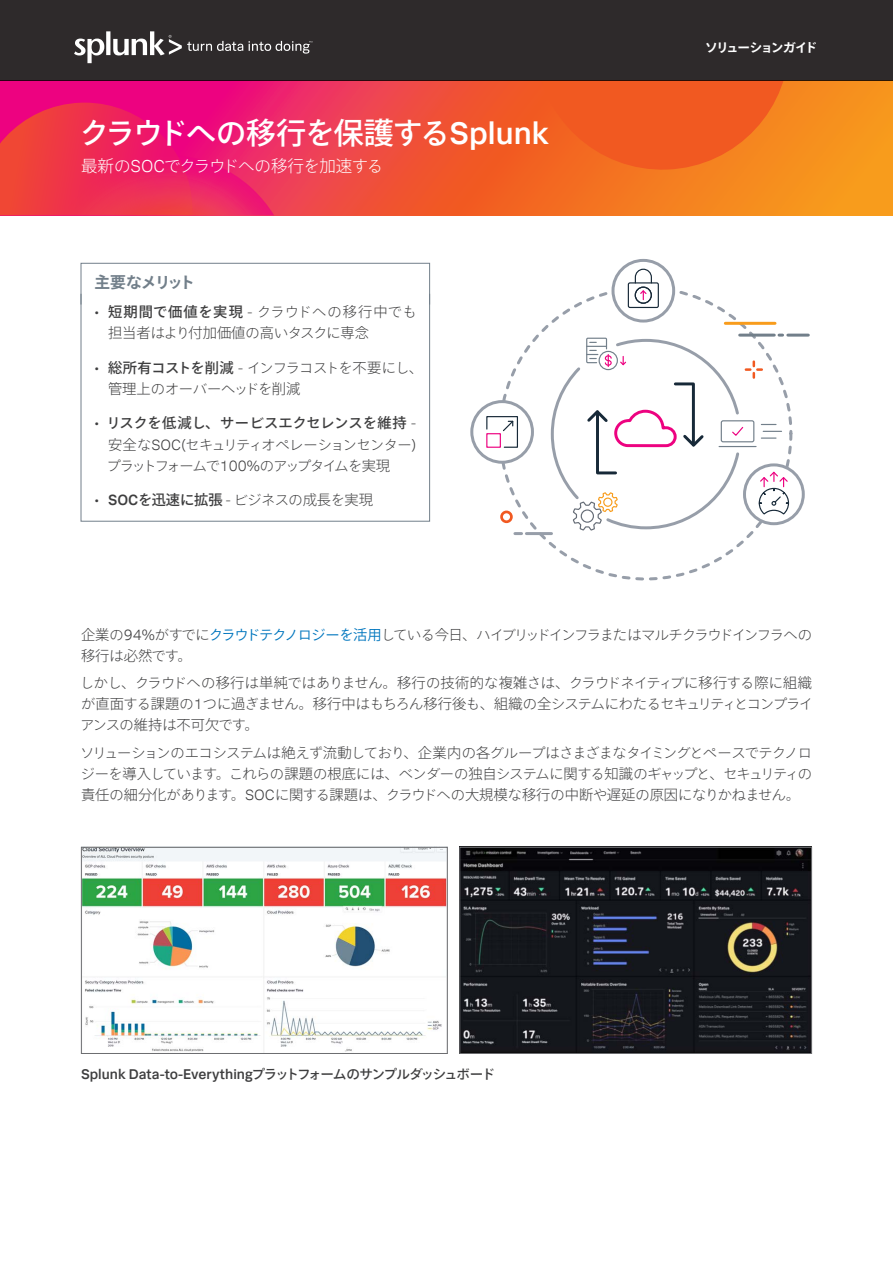
<style>
.page{position:relative;width:893px;height:1263px;background:#fff}
.page>*{position:absolute;margin:0;border:0;box-sizing:border-box;transform-origin:0 0}
.Headline_1_-_white{font:500 30px "Ryo Gothic Plus N";letter-spacing:-.04em;color:#fff}
.Document_subhead{font:300 16.5px "Ryo Gothic Plus N";letter-spacing:-.04em;color:#fff}
.Highlighted_box_head{font:700 15.75px "Ryo Gothic Plus N";letter-spacing:-.09em;color:#727f8a}
.Body{font:300 14.25px/21px "Ryo Gothic Plus N";letter-spacing:-.04em;color:#3e3e3f;text-align:justify}
.Body-2{font:300 14.25px/21px "Ryo Gothic Plus N";letter-spacing:-.06em;color:#3e3e3f}
.Body-3{font:300 14.25px/21px "Ryo Gothic Plus N";color:#3e3e3f}
.figure_captions{font:500 14.1px "Splunk Data Sans";color:#3e3e3f}
.t1{font:700 12.6px "Ryo Gothic Plus N";letter-spacing:-.13em;color:#fff}
.s1{font-family:"Splunk Data Sans";font-size:31.5px}
.s2{font-family:"Splunk Data Sans";font-size:17.4px}
.s3{font-family:"Splunk Data Sans";font-size:15px}
.s4{font-weight:500}
.s5{font-family:"Splunk Data Sans";font-weight:500;font-size:15px}
.s6{font-weight:400;color:#0076be}
.s7{font-family:"Ryo Gothic Plus N";font-size:13.5px}
</style>
<div class="page">
<svg style="left:0;top:81px;width:893px;height:134px;background:#f15d37"></svg>
<svg style="left:533px;top:81px;width:259px;height:91px;background:#f16220"></svg>
<svg style="left:0;top:103px;width:274px;height:112px;background:#ed265d"></svg>
<div style="left:0;top:0;width:893px;height:81px;background:#2e2a2b"></div>
<svg style="left:74px;top:31px;width:238px;height:32px"></svg>
<div style="left:81px;top:263px;width:349px;height:42px;border:1px solid #727f8a"></div>
<div style="left:81px;top:293px;width:349px;height:229px;border:1px solid #727f8a"></div>
<div style="left:500px;top:511px;width:13px;height:12px;border:3px solid #f15921;border-radius:50%"></div>
<div style="left:470px;top:400px;width:64px;height:64px;border:3px solid #979ea9;border-radius:50%"></div>
<svg style="left:613px;top:260px;width:61px;height:61px"></svg>
<div style="left:611px;top:259px;width:64px;height:64px;border:3px solid #979ea9;border-radius:50%"></div>
<div style="left:743px;top:463px;width:62px;height:62px;border:3px solid #979ea9;border-radius:50%"></div>
<hr style="left:526px;top:532px;width:25px;height:3px;background:#979ea9">
<svg style="left:515px;top:532px;width:7px;height:3px"></svg>
<hr style="left:788px;top:334px;width:20px;height:3px;background:#727f8a">
<hr style="left:725px;top:322px;width:50px;height:3px;background:#f89c1c">
<svg style="left:627px;top:268px;width:32px;height:41px"></svg>
<svg style="left:486px;top:416px;width:32px;height:32px"></svg>
<svg style="left:549px;top:334px;width:241px;height:210px"></svg>
<img style="left:83px;top:849px;width:363px;height:203px">
<div style="left:81px;top:847px;width:367px;height:207px;border:1px solid #6c6d70"></div>
<img style="left:461px;top:849px;width:349px;height:203px">
<div style="left:459px;top:847px;width:353px;height:207px;border:1px solid #6c6d70"></div>
<p class="Headline_1_-_white" style="left:79px;top:114px;width:471px">クラウドへの移行を保護する<span class="s1">Splunk</span></p>
<p class="Document_subhead" style="left:81px;top:156px;width:304px">最新の<span class="s2">SOC</span>でクラウドへの移行を加速する</p>
<p class="Highlighted_box_head" style="left:95px;top:272px;width:102px">主要なメリット</p>
<p class="Body-3" style="left:108px;top:302px;width:310px;text-indent:-13px"><span class="s3">•</span> <span class="s4">短期間で価値を実現</span> <span class="s3">-</span> クラウドへの移行中でも担当者はより付加価値の高いタスクに専念</p>
<p class="Body" style="left:108px;top:358px;width:317px;text-indent:-13px"><span class="s3">•</span> <span class="s4">総所有コストを削減</span> <span class="s3">-</span> インフラコストを不要にし、管理上のオーバーヘッドを削減</p>
<p class="Body" style="left:107px;top:413px;width:311px;text-indent:-12px"><span class="s3">•</span> <span class="s4">リスクを低減し、サービスエクセレンスを維持</span> <span class="s3">-</span>安全な<span class="s3">SOC(</span>セキュリティオペレーションセンター<span class="s3">)</span>プラットフォームで<span class="s3">100%</span>のアップタイムを実現</p>
<p class="Body" style="left:95px;top:490px;width:280px"><span class="s3">•</span> <span class="s5">SOC</span><span class="s4">を迅速に拡張</span> <span class="s3">-</span> ビジネスの成長を実現</p>
<p class="t1" style="left:705px;top:39px;width:114px">ソリューションガイド</p>
<p class="Body-2" style="left:81px;top:624px;width:732px">企業の<span class="s3">94%</span>がすでに<span class="s6">クラウドテクノロジーを活用</span>している今日、ハイブリッドインフラまたはマルチクラウドインフラへの移行は必然です。</p>
<p class="Body" style="left:80px;top:673px;width:735px">しかし、クラウドへの移行は単純ではありません。移行の技術的な複雑さは、クラウドネイティブに移行する際に組織が直面する課題の<span class="s3">1</span>つに過ぎません。移行中はもちろん移行後も、組織の全システムにわたるセキュリティとコンプライアンスの維持は不可欠です。</p>
<p class="Body" style="left:80px;top:743px;width:733px">ソリューションのエコシステムは絶えず流動しており、企業内の各グループはさまざまなタイミングとペースでテクノロジーを導入しています。これらの課題の根底には、ベンダーの独自システムに関する知識のギャップと、セキュリティの責任の細分化があります。<span class="s3">SOC</span>に関する課題は、クラウドへの大規模な移行の中断や遅延の原因になりかねません。</p>
<p class="figure_captions" style="left:81px;top:1066px;width:416px">Splunk Data-to-Everything<span class="s7">プラットフォームのサンプルダッシュボード</span></p>
</div>
